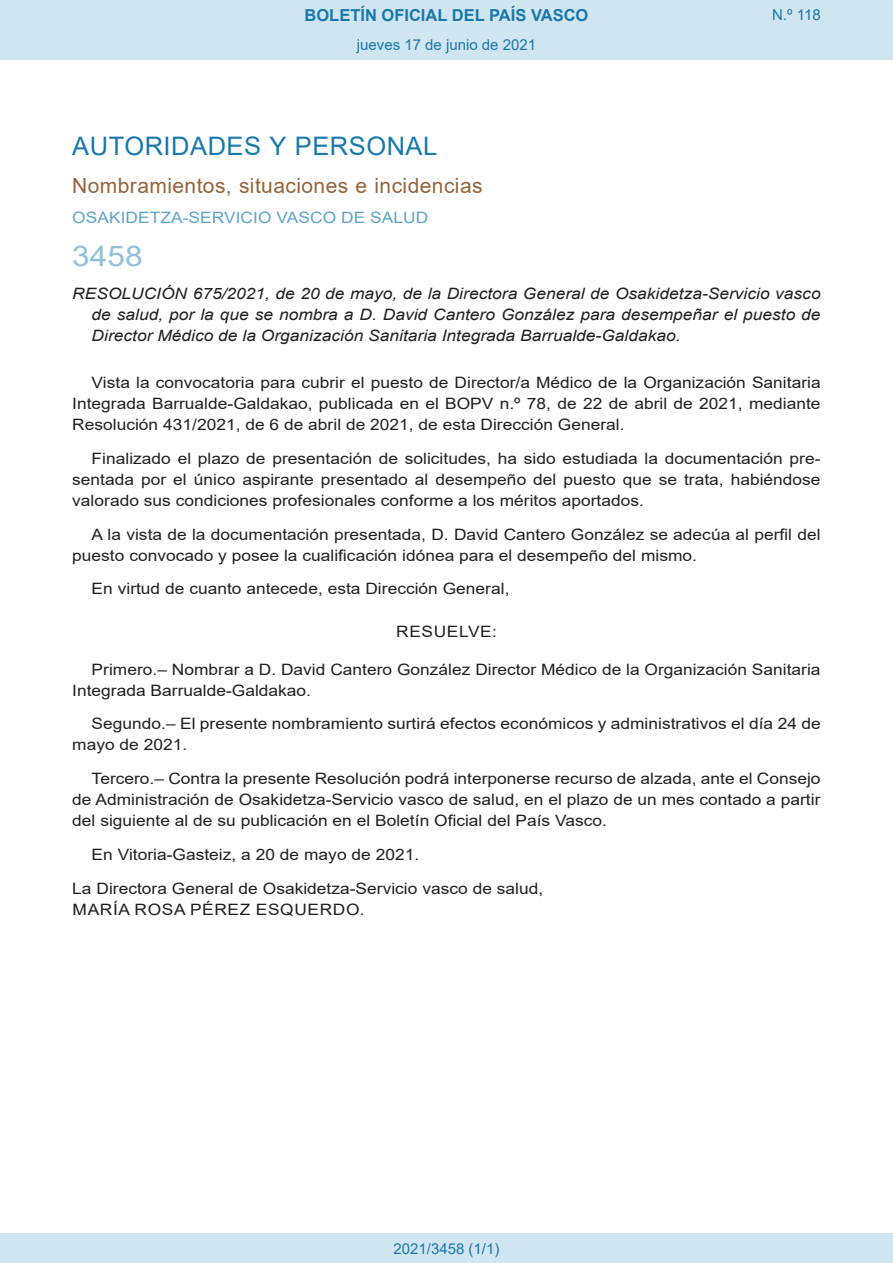
<style>
.page{position:relative;width:893px;height:1263px;background:#fff}
.page>*{position:absolute;margin:0;border:0;box-sizing:border-box;transform-origin:0 0}
.BOPVOrden{font:28.5px "Arial";color:#90c0db;scale:1.11 1}
.BOPVSeccion{font:25.5px "Arial";letter-spacing:.02em;color:#1879ad}
.BOPVSubseccion{font:21px "Arial";letter-spacing:.02em;color:#956338}
.t1{font:700 16.5px "Arial";color:#1879ad}
.BOPVDetalle{font:15.6px/21px "Arial";color:#231f20;text-align:justify;scale:1.11 1}
.BOPVTitulo{font:italic 15.6px/21px "Arial";color:#231f20;text-align:justify;scale:1.11 1}
.BOPVFirmaPuesto{font:15.6px "Arial";color:#231f20;scale:1.11 1}
.BOPVFirmaLugFec{font:15.6px "Arial";color:#231f20;scale:1.11 1}
.BOPVOrganismo{font:15.6px "Arial";letter-spacing:.005em;color:#5ea4ca;scale:1.11 1}
.BOPVFirmaNombre{font:15.6px "Arial";letter-spacing:.035em;color:#231f20;scale:1.11 1}
.BOPVClave{font:15.6px "Arial";letter-spacing:.035em;color:#231f20;scale:1.11 1}
.Paginacion_Centro{font:15px "Arial";color:#1879ad}
</style>
<div class="page">
<div style="left:0;top:0;width:893px;height:60px;background:#d0e5f0"></div>
<div style="left:0;top:1233px;width:893px;height:30px;background:#d0e5f0"></div>
<p class="t1" style="left:305px;top:3px;width:285px">BOLETÍN OFICIAL DEL PAÍS VASCO</p>
<p class="Paginacion_Centro" style="left:357px;top:35px;width:181px">jueves 17 de junio de 2021</p>
<p class="Paginacion_Centro" style="left:772px;top:5px;width:50px">N.º 118</p>
<p class="BOPVSeccion" style="left:72px;top:128px;width:367px">AUTORIDADES Y PERSONAL</p>
<p class="BOPVSubseccion" style="left:72px;top:171px;width:412px">Nombramientos, situaciones e incidencias</p>
<p class="BOPVOrganismo" style="left:72px;top:207px;width:322px">OSAKIDETZA-SERVICIO VASCO DE SALUD</p>
<p class="BOPVOrden" style="left:72px;top:236px;width:65px">3458</p>
<p class="BOPVTitulo" style="left:92px;top:284px;width:658px;text-indent:-19px">RESOLUCIÓN 675/2021, de 20 de mayo, de la Directora General de Osakidetza-Servicio vasco de salud, por la que se nombra a D. David Cantero González para desempeñar el puesto de Director Médico de la Organización Sanitaria Integrada Barrualde-Galdakao.</p>
<p class="BOPVDetalle" style="left:72px;top:372px;width:676px;text-indent:19px">Vista la convocatoria para cubrir el puesto de Director/a Médico de la Organización Sanitaria Integrada Barrualde-Galdakao, publicada en el BOPV n.º 78, de 22 de abril de 2021, mediante Resolución 431/2021, de 6 de abril de 2021, de esta Dirección General.</p>
<p class="BOPVDetalle" style="left:72px;top:448px;width:676px;text-indent:19px">Finalizado el plazo de presentación de solicitudes, ha sido estudiada la documentación pre&shy;sentada por el único aspirante presentado al desempeño del puesto que se trata, habiéndose valorado sus condiciones profesionales conforme a los méritos aportados.</p>
<p class="BOPVDetalle" style="left:72px;top:523px;width:676px;text-indent:19px">A la vista de la documentación presentada, D. David Cantero González se adecúa al perfil del puesto convocado y posee la cualificación idónea para el desempeño del mismo.</p>
<p class="BOPVDetalle" style="left:92px;top:578px;width:378px">En virtud de cuanto antecede, esta Dirección General,</p>
<p class="BOPVClave" style="left:396px;top:620px;width:92px">RESUELVE:</p>
<p class="BOPVDetalle" style="left:72px;top:658px;width:676px;text-indent:19px">Primero.– Nombrar a D. David Cantero González Director Médico de la Organización Sanitaria<br>Integrada Barrualde-Galdakao.</p>
<p class="BOPVDetalle" style="left:72px;top:713px;width:676px;text-indent:19px">Segundo.– El presente nombramiento surtirá efectos económicos y administrativos el día 24 de mayo de 2021.</p>
<p class="BOPVDetalle" style="left:72px;top:768px;width:676px;text-indent:19px">Tercero.– Contra la presente Resolución podrá interponerse recurso de alzada, ante el Consejo de Administración de Osakidetza-Servicio vasco de salud, en el plazo de un mes contado a partir del siguiente al de su publicación en el Boletín Oficial del País Vasco.</p>
<p class="BOPVFirmaLugFec" style="left:92px;top:843px;width:297px">En Vitoria-Gasteiz, a 20 de mayo de 2021.</p>
<p class="BOPVFirmaPuesto" style="left:72px;top:877px;width:426px">La Directora General de Osakidetza-Servicio vasco de salud,</p>
<p class="BOPVFirmaNombre" style="left:73px;top:898px;width:265px">MARÍA ROSA PÉREZ ESQUERDO.</p>
<p class="Paginacion_Centro" style="left:393px;top:1238px;width:107px">2021/3458 (1/1)</p>
</div>
